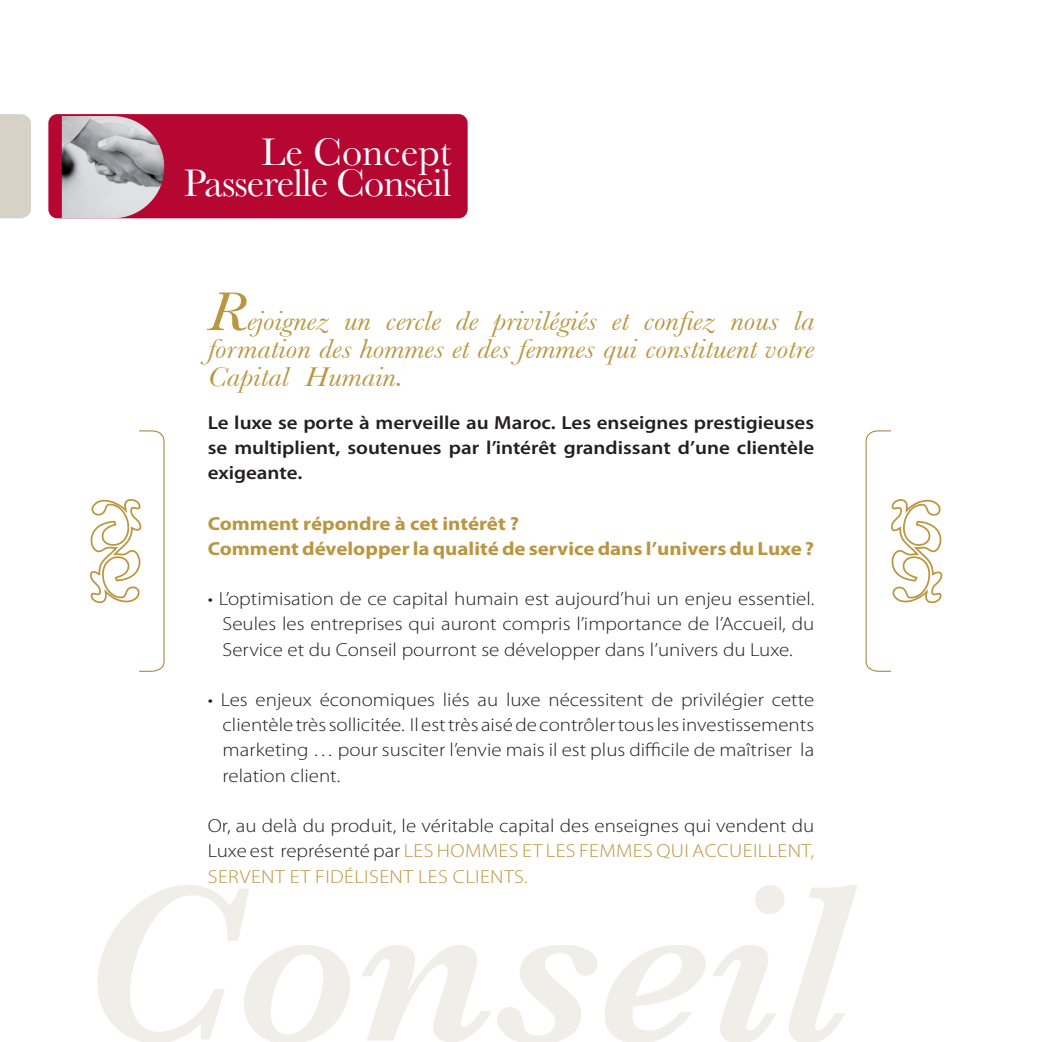
<style>
.page{position:relative;width:1042px;height:1042px;background:#fff}
.page>*{position:absolute;margin:0;border:0;box-sizing:border-box;transform-origin:0 0}
.t1{font:40.25px/31.5px "Baskerville";letter-spacing:-.025em;color:#fff;text-align:right}
.t2{font:italic 28.35px/28px "Baskerville";color:#ba9640;text-align:justify;scale:1.11 1}
.t3{font:300 18.9px/25.2px "Myriad Pro";color:#231f20;text-align:justify;scale:1.11 1}
.t4{font:600 18.9px/25.2px "Myriad Pro";color:#231f20;text-align:justify;scale:1.11 1}
.t5{font:700 18.9px/25.2px "Myriad Pro";color:#ba9640;scale:1.11 1}
.s1{font-size:56.7px}
.s2{color:#ba9640}
</style>
<div class="page">
<svg style="left:97px;top:885px;width:761px;height:157px"></svg>
<div style="left:48px;top:114px;width:420px;height:104px;background:#b50732;border-radius:9px"></div>
<img style="left:62px;top:116px;width:102px;height:102px">
<svg style="left:90px;top:430px;width:75px;height:242px"></svg>
<svg style="left:865px;top:430px;width:78px;height:242px"></svg>
<div style="left:0;top:114px;width:31px;height:104px;background:#d7d2c6"></div>
<h1 class="t1" style="left:184px;top:136px;width:269px">Le Concept<br>Passerelle Conseil</h1>
<h2 class="t2" style="left:208px;top:307px;width:548px"><span class="s1">R</span>ejoignez un cercle de privilégiés et confiez nous la formation des hommes et des femmes qui constituent votre Capital Humain.</h2>
<p class="t4" style="left:208px;top:409px;width:548px">Le luxe se porte à merveille au Maroc. Les enseignes prestigieuses se multiplient, soutenues par l’intérêt grandissant d’une clientèle exigeante.</p>
<p class="t5" style="left:208px;top:510px;width:548px">Comment répondre à cet intérêt ?<br>Comment développer la qualité de service dans l’univers du Luxe ?</p>
<p class="t3" style="left:223px;top:586px;width:534px;text-indent:-15px">• L’optimisation de ce capital humain est aujourd’hui un enjeu essentiel.<br>Seules les entreprises qui auront compris l’importance de l’Accueil, du Service et du Conseil pourront se développer dans l’univers du Luxe.</p>
<p class="t3" style="left:223px;top:687px;width:534px;text-indent:-15px">• Les enjeux économiques liés au luxe nécessitent de privilégier cette clientèle très sollicitée. I l est très aisé de contrôler tous les investissements marketing … pour susciter l’envie mais il est plus difficile de maîtriser la relation client.</p>
<p class="t3" style="left:208px;top:813px;width:548px">Or, au delà du produit, le véritable capital des enseignes qui vendent du Luxe est représenté par <span class="s2">les homm es et les femm es qui accueillent, servent et fidélisent les clients.</span></p>
</div>
